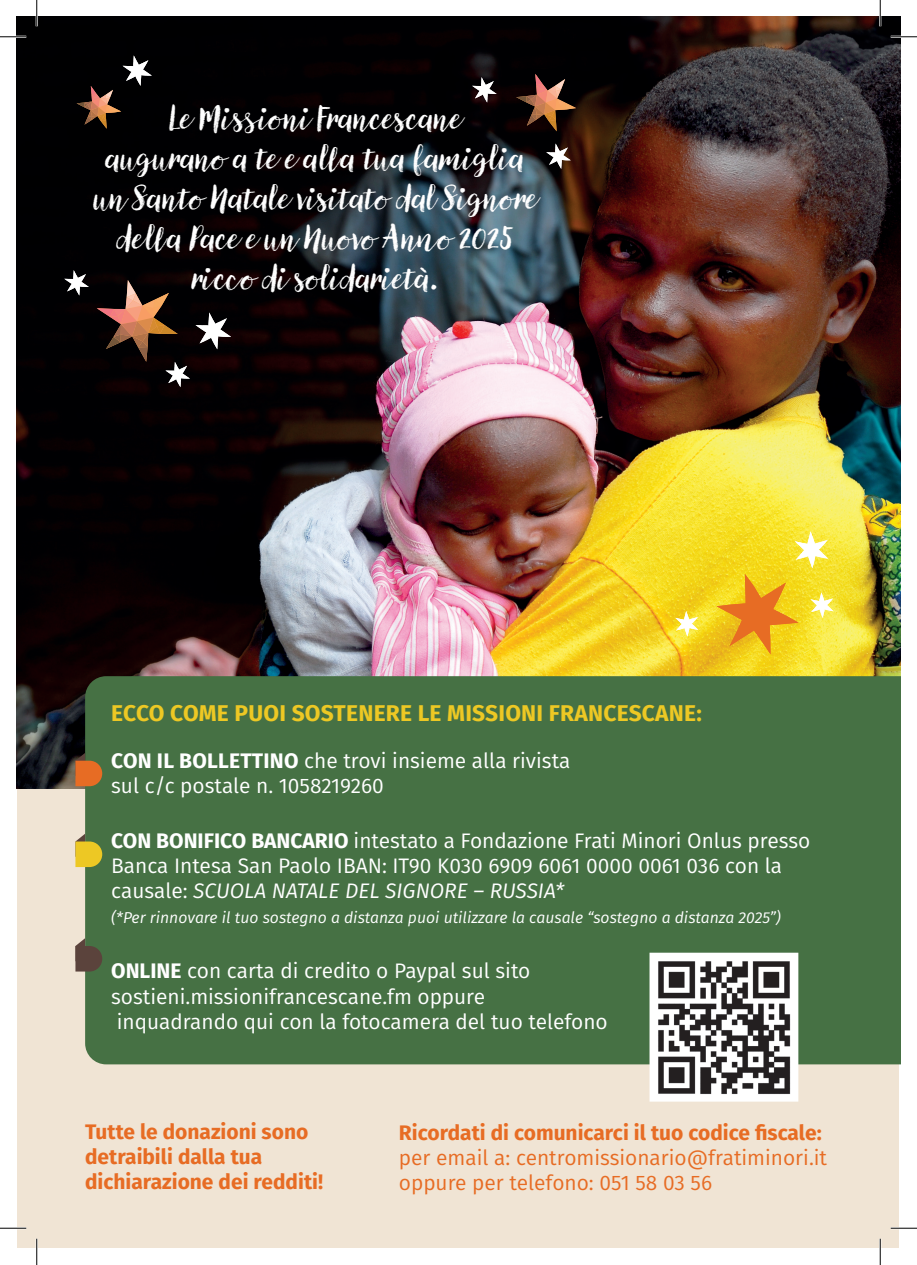
<style>
.page{position:relative;width:917px;height:1265px;background:#fff}
.page>*{position:absolute;margin:0;border:0;box-sizing:border-box;transform-origin:0 0}
.articolo{font:33.25px/39.9px "Canvas Script";letter-spacing:.005em;color:#fff;text-align:center}
.t1{font:700 22.75px "Fira Sans";letter-spacing:.01em;color:#edc824}
.t2{font:21px/25.2px "Fira Sans";color:#fff}
.t3{font:700 21px/25.2px "Fira Sans";color:#e76c24}
.t4{font:21px "Fira Sans";color:#e76c24}
.t5{font:italic 15.75px "Fira Sans";color:#fff}
.s1{font-weight:700}
.s2{font-style:italic}
</style>
<div class="page">
<div style="left:17px;top:662px;width:882px;height:585px;background:#f0e4d4"></div>
<img style="left:17px;top:17px;width:883px;height:771px">
<div style="left:85px;top:676px;width:815px;height:388px;background:#467144"></div>
<svg style="left:75px;top:752px;width:27px;height:34px"></svg>
<svg style="left:75px;top:833px;width:27px;height:33px"></svg>
<svg style="left:75px;top:937px;width:27px;height:34px"></svg>
<img style="left:657px;top:960px;width:133px;height:133px">
<div style="left:649px;top:952px;width:149px;height:149px;border:7px solid #fff"></div>
<svg style="left:97px;top:280px;width:134px;height:107px;background:#2f201b"></svg>
<svg style="left:716px;top:531px;width:117px;height:123px;background:#f2ca2d"></svg>
<svg style="left:64px;top:270px;width:25px;height:25px"></svg>
<svg style="left:675px;top:611px;width:23px;height:25px"></svg>
<svg style="left:472px;top:77px;width:25px;height:25px"></svg>
<svg style="left:546px;top:143px;width:25px;height:26px"></svg>
<svg style="left:77px;top:55px;width:75px;height:74px;background:#261e1a"></svg>
<svg style="left:516px;top:74px;width:60px;height:57px;background:#4d2f21"></svg>
<hr style="left:0;top:36px;width:26px;height:2px;background:#fff">
<hr style="left:891px;top:36px;width:26px;height:2px;background:#fff">
<hr style="left:0;top:1226px;width:26px;height:2px;background:#fff">
<hr style="left:891px;top:1226px;width:26px;height:2px;background:#fff">
<hr style="left:36px;top:0;width:2px;height:26px;background:#fff">
<hr style="left:36px;top:1238px;width:2px;height:26px;background:#fff">
<hr style="left:879px;top:0;width:2px;height:26px;background:#fff">
<hr style="left:879px;top:1238px;width:2px;height:26px;background:#fff">
<svg style="left:0;top:36px;width:26px;height:1px"></svg>
<svg style="left:891px;top:36px;width:26px;height:1px"></svg>
<svg style="left:0;top:1227px;width:26px;height:1px"></svg>
<svg style="left:891px;top:1227px;width:26px;height:1px"></svg>
<svg style="left:36px;top:0;width:1px;height:26px"></svg>
<svg style="left:36px;top:1238px;width:1px;height:26px"></svg>
<svg style="left:880px;top:0;width:1px;height:26px"></svg>
<svg style="left:880px;top:1238px;width:1px;height:26px"></svg>
<p class="articolo" style="left:94px;top:99px;width:446px">Le Missioni Francescane<br>augurano a te e alla tua famiglia un Santo Natale visitato dal Signore della Pace e un Nuovo Anno 2025 ricco di solidarietà.</p>
<p class="t1" style="left:111px;top:693px;width:592px">ECCO COME PUOI SOSTENERE LE MISSIONI FRANCESCANE:</p>
<p class="t2" style="left:111px;top:747px;width:461px"><span class="s1">CON IL BOLLETTINO</span> che trovi insieme alla rivista sul c/c postale n. 1058219260</p>
<p class="t2" style="left:111px;top:827px;width:700px"><span class="s1">CON BONIFICO BANCARIO</span> intestato a Fondazione Frati Minori Onlus presso<br>Banca Intesa San Paolo IBAN: IT90 K030 6909 6061 0000 0061 036 con la causale: <span class="s2">SCUOLA NATALE DEL SIGNORE – RUSSIA*</span></p>
<p class="t5" style="left:111px;top:906px;width:671px">(*Per rinnovare il tuo sostegno a distanza puoi utilizzare la causale “sostegno a distanza 2025”)</p>
<p class="t2" style="left:111px;top:957px;width:498px"><span class="s1">ONLINE</span> con carta di credito o Paypal sul sito sostieni.missionifrancescane.fm oppure inquadrando qui con la fotocamera del tuo telefono</p>
<p class="t3" style="left:85px;top:1116px;width:239px">Tutte le donazioni sono detraibili dalla tua dichiarazione dei redditi!</p>
<p class="t3" style="left:399px;top:1118px;width:424px">Ricordati di comunicarci il tuo codice fiscale:</p>
<p class="t4" style="left:399px;top:1141px;width:430px">per email a: centromissionario@fratiminori.it</p>
<p class="t4" style="left:399px;top:1166px;width:315px">oppure per telefono: 051 58 03 56</p>
</div>
